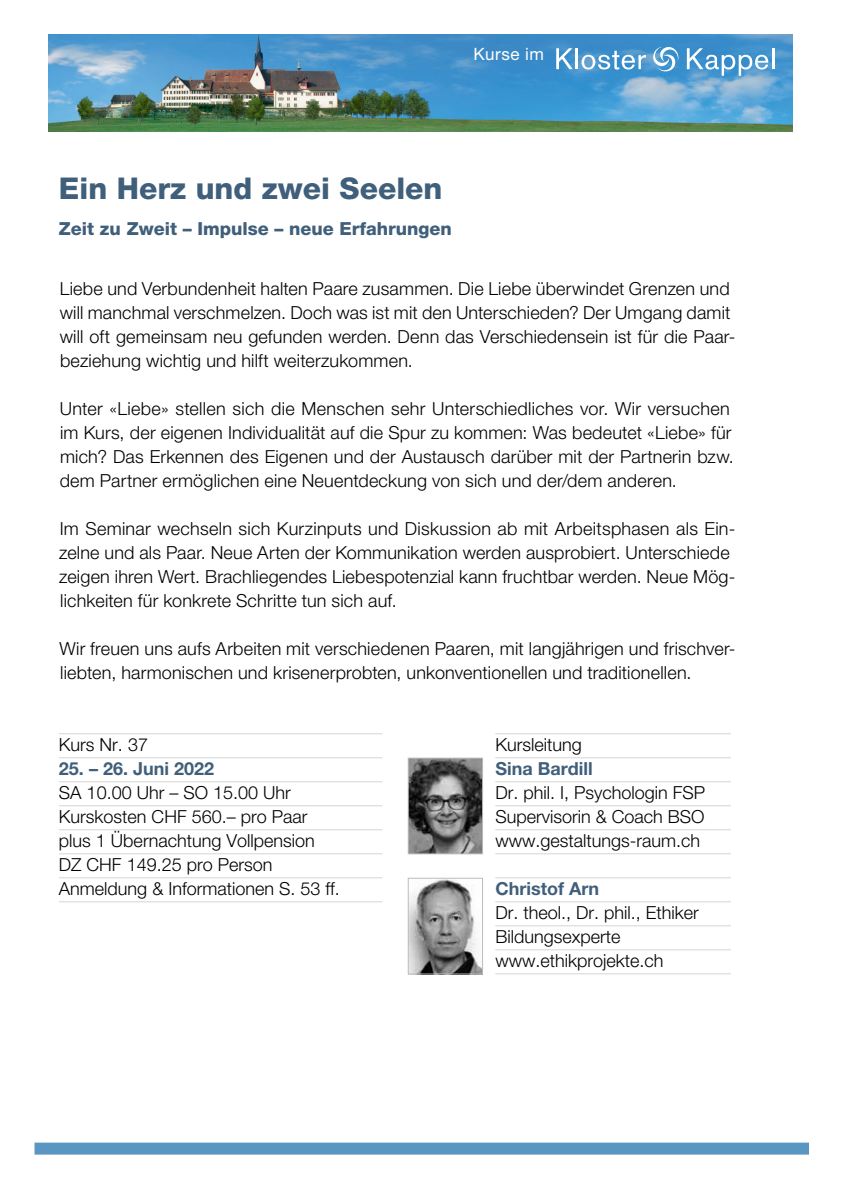
<style>
.page{position:relative;width:845px;height:1191px;background:#fff}
.page>*{position:absolute;margin:0;border:0;box-sizing:border-box;transform-origin:0 0}
.t1{font:800 30px "Helvetica Neue LT Pro";color:#405f7a}
.t2{font:300 18px/24px "Helvetica Neue LT Pro";letter-spacing:.01em;color:#000}
.t3{font:800 18px "Helvetica Neue LT Pro";color:#405f7a}
.t4{font:17px "Helvetica Neue LT Pro";letter-spacing:.03em;color:#fff}
.s1{font-weight:700;color:#405f7a}
</style>
<div class="page">
<hr style="left:59px;top:733px;width:323px;height:1px;background:#d5d5d4">
<hr style="left:59px;top:757px;width:323px;height:1px;background:#d5d5d4">
<hr style="left:59px;top:781px;width:323px;height:1px;background:#d5d5d4">
<hr style="left:59px;top:805px;width:323px;height:1px;background:#d5d5d4">
<hr style="left:59px;top:829px;width:323px;height:1px;background:#d5d5d4">
<hr style="left:59px;top:853px;width:323px;height:1px;background:#d5d5d4">
<hr style="left:59px;top:877px;width:323px;height:1px;background:#d5d5d4">
<hr style="left:59px;top:901px;width:323px;height:1px;background:#d5d5d4">
<hr style="left:495px;top:733px;width:236px;height:1px;background:#d5d5d4">
<hr style="left:495px;top:757px;width:236px;height:1px;background:#d5d5d4">
<hr style="left:495px;top:781px;width:236px;height:1px;background:#d5d5d4">
<hr style="left:495px;top:805px;width:236px;height:1px;background:#d5d5d4">
<hr style="left:495px;top:829px;width:236px;height:1px;background:#d5d5d4">
<hr style="left:495px;top:853px;width:236px;height:1px;background:#d5d5d4">
<hr style="left:495px;top:877px;width:236px;height:1px;background:#d5d5d4">
<hr style="left:495px;top:901px;width:236px;height:1px;background:#d5d5d4">
<hr style="left:495px;top:925px;width:236px;height:1px;background:#d5d5d4">
<hr style="left:495px;top:949px;width:236px;height:1px;background:#d5d5d4">
<hr style="left:495px;top:973px;width:236px;height:1px;background:#d5d5d4">
<img style="left:410px;top:759px;width:71px;height:93px">
<div style="left:408px;top:757px;width:75px;height:97px;border:1px solid #bcbcba"></div>
<img style="left:410px;top:879px;width:71px;height:93px">
<div style="left:408px;top:877px;width:75px;height:97px;border:1px solid #bcbcba"></div>
<img style="left:48px;top:35px;width:745px;height:96px">
<div style="left:35px;top:1142px;width:774px;height:12px;background:#5996c1"></div>
<svg style="left:556px;top:48px;width:17px;height:21px"></svg>
<hr style="left:576px;top:48px;width:2px;height:21px;background:#fff">
<svg style="left:581px;top:51px;width:65px;height:19px"></svg>
<svg style="left:687px;top:48px;width:81px;height:28px"></svg>
<hr style="left:772px;top:48px;width:2px;height:21px;background:#fff">
<svg style="left:653px;top:47px;width:25px;height:25px"></svg>
<p class="t4" style="left:473px;top:43px;width:72px">Kurse im</p>
<p class="t1" style="left:59px;top:170px;width:385px">Ein Herz und zwei Seelen</p>
<p class="t3" style="left:59px;top:218px;width:394px">Zeit zu Zweit – Impulse – neue Erfahrungen</p>
<p class="t2" style="left:60px;top:276px;width:677px">Liebe und Verbundenheit halten Paare zusammen. Die Liebe überwindet Grenzen und will manchmal verschmelzen. Doch was ist mit den Unterschieden? Der Umgang damit will oft gemeinsam neu gefunden werden. Denn das Verschiedensein ist für die Paar&shy;beziehung wichtig und hilft weiterzukommen.</p>
<p class="t2" style="left:60px;top:396px;width:675px">Unter «Liebe» stellen sich die Menschen sehr Unterschiedliches vor. Wir versuchen im Kurs, der eigenen Individualität auf die Spur zu kommen: Was bedeutet «Liebe» für mich? Das Erkennen des Eigenen und der Austausch darüber mit der Partnerin bzw. dem Partner ermöglichen eine Neuentdeckung von sich und der/dem anderen.</p>
<p class="t2" style="left:59px;top:516px;width:678px">Im Seminar wechseln sich Kurzinputs und Diskussion ab mit Arbeitsphasen als Ein&shy;zelne und als Paar. Neue Arten der Kommunikation werden ausprobiert. Unterschiede zeigen ihren Wert. Brachliegendes Liebespotenzial kann fruchtbar werden. Neue Mög&shy;lichkeiten für konkrete Schritte tun sich auf.</p>
<p class="t2" style="left:60px;top:636px;width:677px">Wir freuen uns aufs Arbeiten mit verschiedenen Paaren, mit langjährigen und frischver&shy;liebten, harmonischen und krisenerprobten, unkonventionellen und traditionellen.</p>
<p class="t2" style="left:59px;top:732px;width:91px">Kurs Nr. 37</p>
<p class="t2" style="left:59px;top:756px;width:282px"><span class="s1">25. – 26. Juni 2022<br></span>SA 10.00 Uhr – SO 15.00 Uhr<br>Kurskosten CHF 560.– pro Paar plus 1 Übernachtung Vollpension<br>DZ CHF 149.25 pro Person<br>Anmeldung &amp; Informationen S. 53 ff.</p>
<p class="t2" style="left:495px;top:732px;width:211px">Kursleitung<br><span class="s1">Sina Bardill<br></span>Dr. phil. I, Psychologin FSP<br>Supervisorin &amp; Coach BSO www.gestaltungs-raum.ch</p>
<p class="t2" style="left:495px;top:876px;width:205px"><span class="s1">Christof Arn<br></span>Dr. theol., Dr. phil., Ethiker<br>Bildungsexperte www.ethikprojekte.ch</p>
</div>
